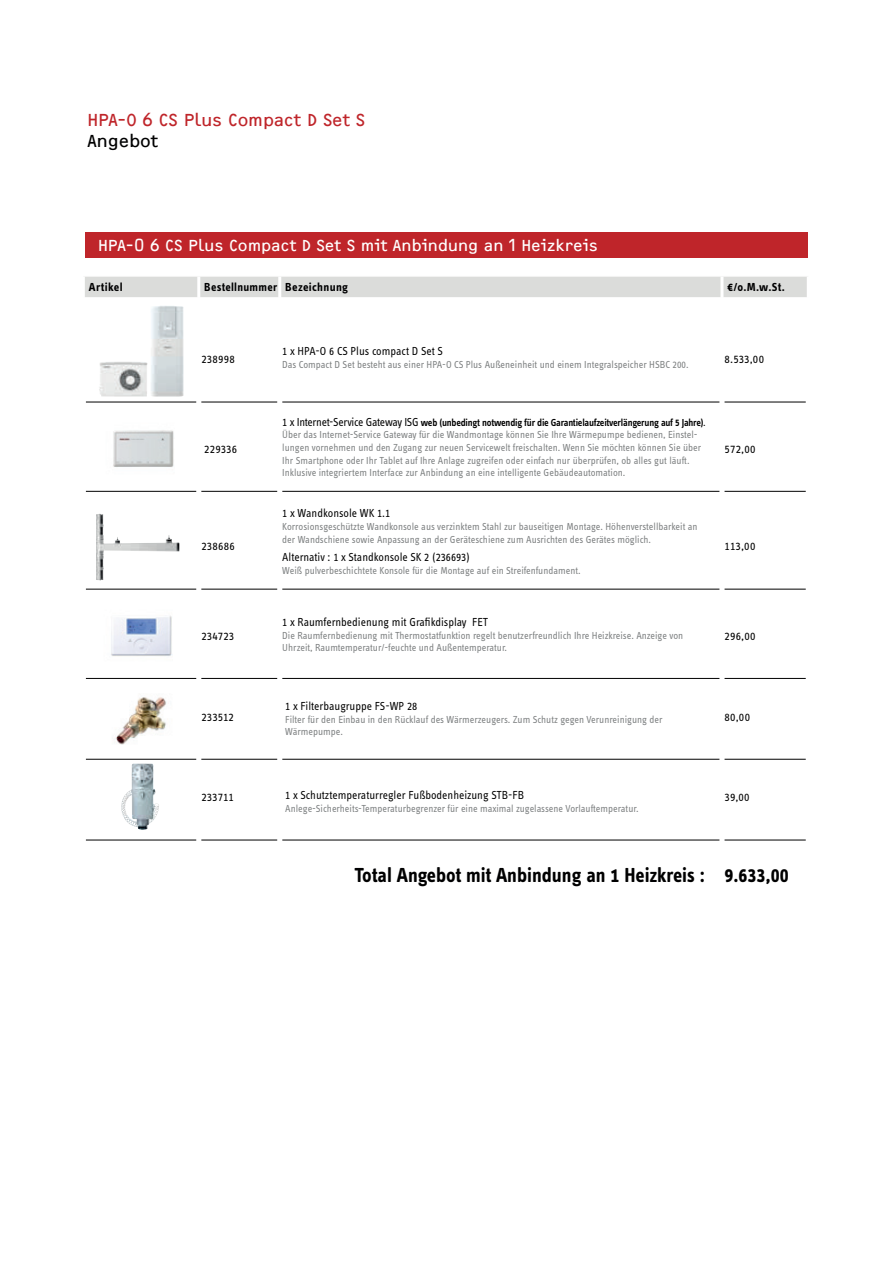
<style>
.page{position:relative;width:893px;height:1263px;background:#fff}
.page>*{position:absolute;margin:0;border:0;box-sizing:border-box;transform-origin:0 0}
.t1{font:700 21px "STE Info Text";color:#000001;scale:.95 1}
.t2{font:18px "F2 FOCR Bczyk Com";letter-spacing:-.01em;color:#bf252a}
.t3{font:18px "F2 FOCR Bczyk Com";color:#000001}
.t4{font:16.5px "F2 FOCR Bczyk Com";color:#fff}
.t5{font:12px "STE Info Text";color:#000001;scale:.95 1}
.t6{font:12px "STE Info Text";color:#000001}
.t7{font:700 12px "STE Info Text";letter-spacing:.02em;color:#000001}
.t8{font:10.5px/12.6px "STE Info Text";color:#7c7f80;scale:.95 1}
.s1{font-size:12px;color:#000001}
.s2{font-weight:600;color:#000001}
.s3{color:#000001}
</style>
<div class="page">
<div style="left:85px;top:277px;width:722px;height:20px;background:#dbdcda"></div>
<hr style="left:197px;top:277px;width:3px;height:20px;background:#fff">
<hr style="left:278px;top:277px;width:3px;height:20px;background:#fff">
<hr style="left:720px;top:277px;width:3px;height:20px;background:#fff">
<hr style="left:86px;top:402px;width:110px;height:1px;background:#000001">
<img style="left:99px;top:306px;width:84px;height:90px">
<hr style="left:201px;top:402px;width:76px;height:1px;background:#000001">
<hr style="left:282px;top:402px;width:437px;height:1px;background:#000001">
<hr style="left:724px;top:402px;width:82px;height:1px;background:#000001">
<hr style="left:86px;top:491px;width:110px;height:1px;background:#000001">
<img style="left:113px;top:430px;width:61px;height:37px">
<hr style="left:201px;top:491px;width:76px;height:1px;background:#000001">
<hr style="left:282px;top:491px;width:437px;height:1px;background:#000001">
<hr style="left:724px;top:491px;width:82px;height:1px;background:#000001">
<hr style="left:86px;top:589px;width:110px;height:1px;background:#000001">
<img style="left:96px;top:514px;width:83px;height:66px">
<hr style="left:201px;top:589px;width:76px;height:1px;background:#000001">
<hr style="left:282px;top:589px;width:437px;height:1px;background:#000001">
<hr style="left:724px;top:589px;width:82px;height:1px;background:#000001">
<hr style="left:86px;top:678px;width:110px;height:1px;background:#000001">
<img style="left:111px;top:616px;width:61px;height:40px">
<hr style="left:201px;top:678px;width:76px;height:1px;background:#000001">
<hr style="left:282px;top:678px;width:437px;height:1px;background:#000001">
<hr style="left:724px;top:678px;width:82px;height:1px;background:#000001">
<hr style="left:86px;top:759px;width:110px;height:1px;background:#000001">
<img style="left:114px;top:697px;width:53px;height:48px">
<hr style="left:201px;top:759px;width:76px;height:1px;background:#000001">
<hr style="left:282px;top:759px;width:437px;height:1px;background:#000001">
<hr style="left:724px;top:759px;width:82px;height:1px;background:#000001">
<hr style="left:86px;top:840px;width:110px;height:1px;background:#000001">
<img style="left:121px;top:764px;width:38px;height:66px">
<hr style="left:201px;top:840px;width:76px;height:1px;background:#000001">
<hr style="left:282px;top:840px;width:437px;height:1px;background:#000001">
<hr style="left:724px;top:840px;width:82px;height:1px;background:#000001">
<div style="left:85px;top:233px;width:723px;height:25px;background:#bf252a"></div>
<h2 class="t2" style="left:87px;top:113px;width:280px">HPA-O 6 CS Plus Compact D Set S</h2>
<h2 class="t3" style="left:87px;top:134px;width:72px">Angebot</h2>
<h3 class="t4" style="left:98px;top:239px;width:502px">HPA-0 6 CS Plus Compact D Set S mit Anbindung an 1 Heizkreis</h3>
<p class="t7" style="left:89px;top:282px;width:35px">Artikel</p>
<p class="t7" style="left:204px;top:282px;width:145px">Bestellnummer Bezeichnung</p>
<p class="t7" style="left:728px;top:282px;width:59px">€/o.M.w.St.</p>
<p class="t6" style="left:201px;top:355px;width:35px">238998</p>
<p class="t6" style="left:204px;top:444px;width:35px">229336</p>
<p class="t6" style="left:201px;top:542px;width:35px">238686</p>
<p class="t6" style="left:201px;top:631px;width:34px">234723</p>
<p class="t6" style="left:201px;top:712px;width:34px">233512</p>
<p class="t5" style="left:282px;top:347px;width:171px">1 x HPA-O 6 CS Plus compact D Set S</p>
<p class="t8" style="left:282px;top:359px;width:429px">Das Compact D Set besteht aus einer HPA-O CS Plus Außeneinheit und einem Integralspeicher HSBC 200.</p>
<p class="t8" style="left:282px;top:417px;width:447px"><span class="s1">1 x Internet-Service Gateway ISG</span> <span class="s2">web (unbedingt notwendig für die Garantielaufzeitverlängerung auf 5 Jahre)</span><span class="s3">.<br></span>Über das Internet-Service Gateway für die Wandmontage können Sie Ihre Wärmepumpe bedienen, Einstel&shy;lungen vornehmen und den Zugang zur neuen Servicewelt freischalten. Wenn Sie möchten können Sie über Ihr Smartphone oder Ihr Tablet auf Ihre Anlage zugreifen oder einfach nur überprüfen, ob alles gut läuft.<br>Inklusive integriertem Interface zur Anbindung an eine intelligente Gebäudeautomation.</p>
<p class="t5" style="left:282px;top:509px;width:115px">1 x Wandkonsole WK 1.1</p>
<p class="t8" style="left:282px;top:521px;width:439px">Korrosionsgeschützte Wandkonsole aus verzinktem Stahl zur bauseitigen Montage. Höhenverstellbarkeit an der Wandschiene sowie Anpassung an der Geräteschiene zum Ausrichten des Gerätes möglich.</p>
<p class="t5" style="left:282px;top:553px;width:199px">Alternativ : 1 x Standkonsole SK 2 (236693)</p>
<p class="t8" style="left:282px;top:565px;width:316px">Weiß pulverbeschichtete Konsole für die Montage auf ein Streifenfundament.</p>
<p class="t6" style="left:724px;top:355px;width:41px">8.533,00</p>
<p class="t6" style="left:724px;top:444px;width:32px">572,00</p>
<p class="t6" style="left:724px;top:542px;width:32px">113,00</p>
<p class="t5" style="left:282px;top:617px;width:218px">1 x Raumfernbedienung mit Grafikdisplay FET</p>
<p class="t8" style="left:282px;top:629px;width:423px">Die Raumfernbedienung mit Thermostatfunktion regelt benutzerfreundlich Ihre Heizkreise. Anzeige von<br>Uhrzeit, Raumtemperatur/-feuchte und Außentemperatur.</p>
<p class="t6" style="left:724px;top:631px;width:33px">296,00</p>
<p class="t5" style="left:285px;top:702px;width:140px">1 x Filterbaugruppe FS-WP 28</p>
<p class="t8" style="left:285px;top:714px;width:399px">Filter für den Einbau in den Rücklauf des Wärmerzeugers. Zum Schutz gegen Verunreinigung der<br>Wärmepumpe.</p>
<p class="t6" style="left:724px;top:712px;width:27px">80,00</p>
<p class="t6" style="left:201px;top:793px;width:34px">233711</p>
<p class="t5" style="left:285px;top:791px;width:253px">1 x Schutztemperaturregler Fußbodenheizung STB-FB</p>
<p class="t8" style="left:285px;top:803px;width:373px">Anlege-Sicherheits-Temperaturbegrenzer für eine maximal zugelassene Vorlauftemperatur.</p>
<p class="t6" style="left:724px;top:793px;width:27px">39,00</p>
<h1 class="t1" style="left:354px;top:867px;width:459px">Total Angebot mit Anbindung an 1 Heizkreis : 9.633,00</h1>
</div>
